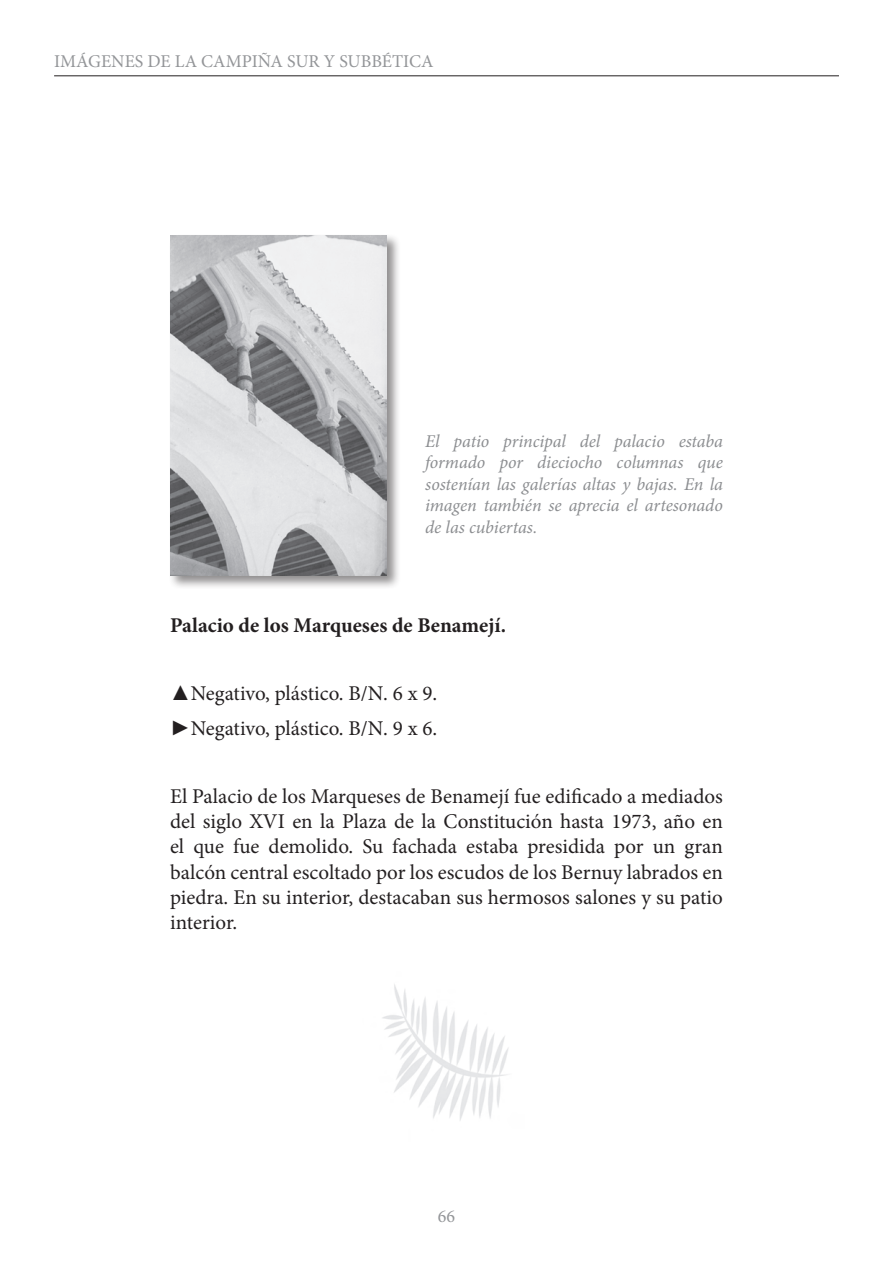
<style>
.page{position:relative;width:893px;height:1263px;background:#fff}
.page>*{position:absolute;margin:0;border:0;box-sizing:border-box;transform-origin:0 0}
.Normal_copy2{font:21px/25.2px "Minion Pro";color:#231f20;text-align:justify}
.Normal_copy2-2{font:700 21px "Minion Pro";color:#231f20}
.Paragraph_Style_1{font:italic 18px/21.6px "Minion Pro";letter-spacing:-.005em;color:#8c8e91;text-align:justify}
.t1{font:18px "Minion Pro";color:#939598}
.s1{font-family:"Times New Roman"}
</style>
<div class="page">
<hr style="left:54px;top:75px;width:785px;height:1px;background:#231f20">
<div style="left:168px;top:233px;width:240px;height:363px;background:#231f20;opacity:.5"></div>
<img style="left:170px;top:235px;width:216px;height:340px">
<img style="left:382px;top:984px;width:127px;height:137px">
<p class="t1" style="left:54px;top:49px;width:381px">IMÁGENES DE LA CAMPIÑA SUR Y SUBBÉTICA</p>
<p class="Paragraph_Style_1" style="left:425px;top:430px;width:299px">El patio principal del palacio estaba formado por dieciocho columnas que sostenían las galerías altas y bajas. En la imagen también se aprecia el artesonado de las cubiertas.</p>
<p class="Normal_copy2-2" style="left:170px;top:610px;width:337px">Palacio de los Marqueses de Benamejí.</p>
<p class="Normal_copy2" style="left:170px;top:681px;width:269px"><span class="s1">▲</span>Negativo, plástico. B/N. 6 x 9.</p>
<p class="Normal_copy2" style="left:170px;top:715px;width:269px"><span class="s1">►</span>Negativo, plástico. B/N. 9 x 6.</p>
<p class="Normal_copy2" style="left:170px;top:784px;width:554px">El Palacio de los Marqueses de Benamejí fue edificado a mediados del siglo XVI en la Plaza de la Constitución hasta 1973, año en el que fue demolido. Su fachada estaba presidida por un gran balcón central escoltado por los escudos de los Bernuy labrados en piedra. En su interior, destacaban sus hermosos salones y su patio interior.</p>
<p class="t1" style="left:438px;top:1204px;width:19px">66</p>
</div>
